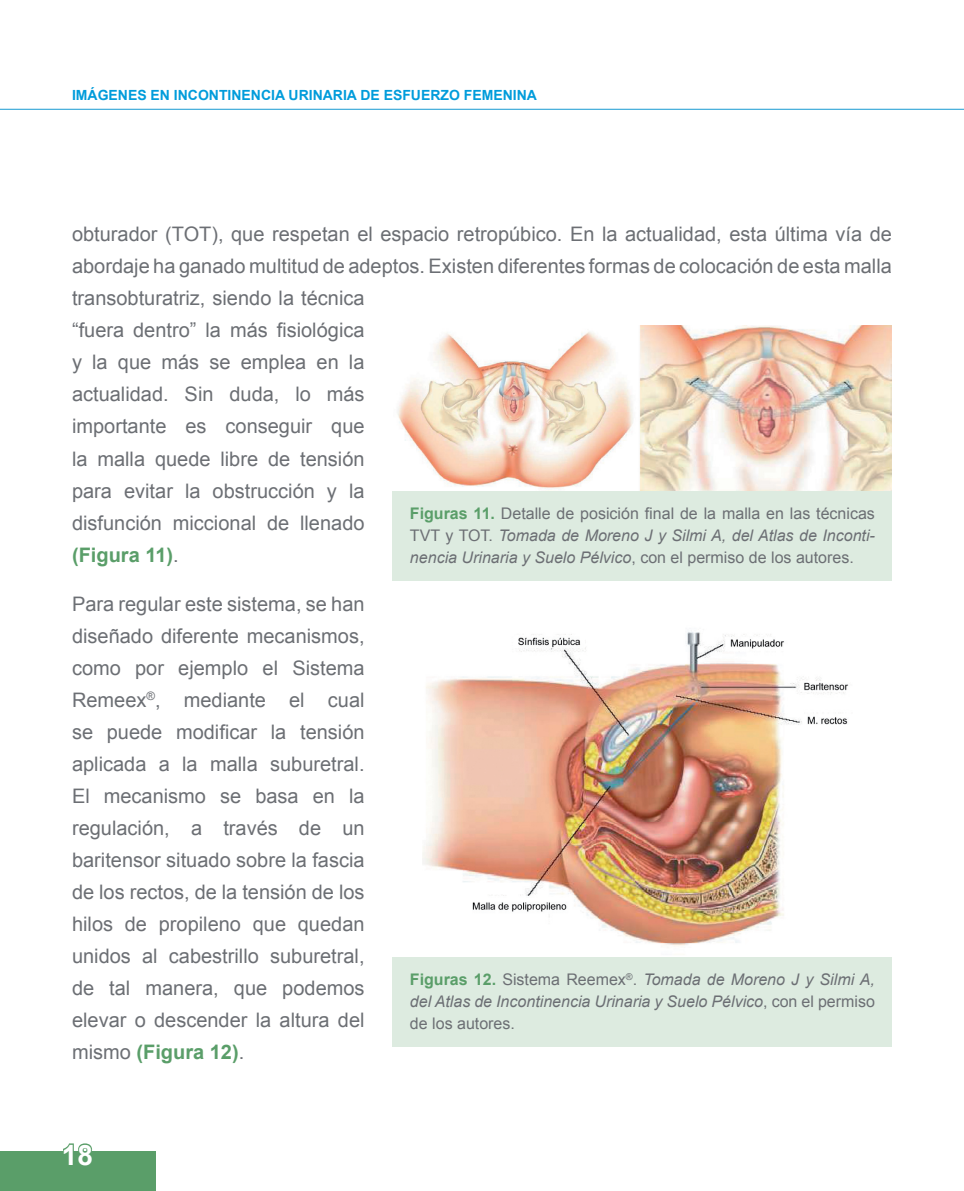
<style>
.page{position:relative;width:964px;height:1191px;background:#fff}
.page>*{position:absolute;margin:0;border:0;box-sizing:border-box;transform-origin:0 0}
.t1{font:700 28px "Arial";color:#fff}
.t2{font:20px/32px "Arial";color:#6c6f74}
.t3{font:16px/22px "Arial";color:#6c6f74;text-align:justify}
.t4{font:italic 16px/22px "Arial";color:#6c6f74;text-align:justify}
.t5{font:700 14px "Arial";color:#009cdb}
.s1{font-weight:700;color:#5a9e69}
.s2{font-style:italic}
.s3{font-weight:700;font-style:normal;color:#5a9e69}
.s4{font-style:normal}
</style>
<div class="page">
<hr style="left:0;top:109px;width:964px;height:1px;background:#189bd2">
<div style="left:0;top:1151px;width:155px;height:40px;background:#5a9e69"></div>
<svg style="left:63px;top:1143px;width:30px;height:8px"></svg>
<img style="left:397px;top:325px;width:495px;height:165px">
<div style="left:393px;top:490px;width:499px;height:90px;background:#ddebe0"></div>
<img style="left:422px;top:630px;width:427px;height:317px">
<div style="left:393px;top:956px;width:499px;height:90px;background:#ddebe0"></div>
<p class="t5" style="left:72px;top:88px;width:466px">IMÁGENES EN INCONTINENCIA URINARIA DE ESFUERZO FEMENINA</p>
<p class="t2" style="left:72px;top:218px;width:821px">obturador (TOT), que respetan el espacio retropúbico. En la actualidad, esta última vía de abordaje ha ganado multitud de adeptos. Existen diferentes formas de colocación de esta malla transobturatriz, siendo la técnica<br>“fuera dentro” la más fisiológica<br>y la que más se emplea en la<br>actualidad. Sin duda, lo más<br>importante es conseguir que<br>la malla quede libre de tensión<br>para evitar la obstrucción y la<br>disfunción miccional de llenado<br><span class="s1">(Figura 11)</span>.</p>
<p class="t2" style="left:72px;top:587px;width:294px;text-align:justify">Para regular este sistema, se han diseñado diferente mecanismos, como por ejemplo el Sistema Remeex<sup>®</sup>, mediante el cual se puede modificar la tensión aplicada a la malla suburetral.<br>El mecanismo se basa en la regulación, a través de un baritensor situado sobre la fascia de los rectos, de la tensión de los hilos de propileno que quedan unidos al cabestrillo suburetral, de tal manera, que podemos elevar o descender la altura del mismo <span class="s1">(Figura 12)</span>.</p>
<p class="t3" style="left:410px;top:502px;width:466px"><span class="s1">Figuras 11.</span> Detalle de posición final de la malla en las técnicas TVT y TOT. <span class="s2">Tomada de Moreno J y Silmi A, del Atlas de Inconti&shy;nencia Urinaria y Suelo Pélvico</span>, con el permiso de los autores.</p>
<p class="t4" style="left:410px;top:968px;width:466px"><span class="s3">Figuras 12.</span> <span class="s4">Sistema Reemex</span><sup>®</sup><span class="s4">.</span> Tomada de Moreno J y Silmi A, del Atlas de Incontinencia Urinaria y Suelo Pélvico<span class="s4">, con el permiso de los autores.</span></p>
<h1 class="t1" style="left:62px;top:1139px;width:33px">18</h1>
</div>
